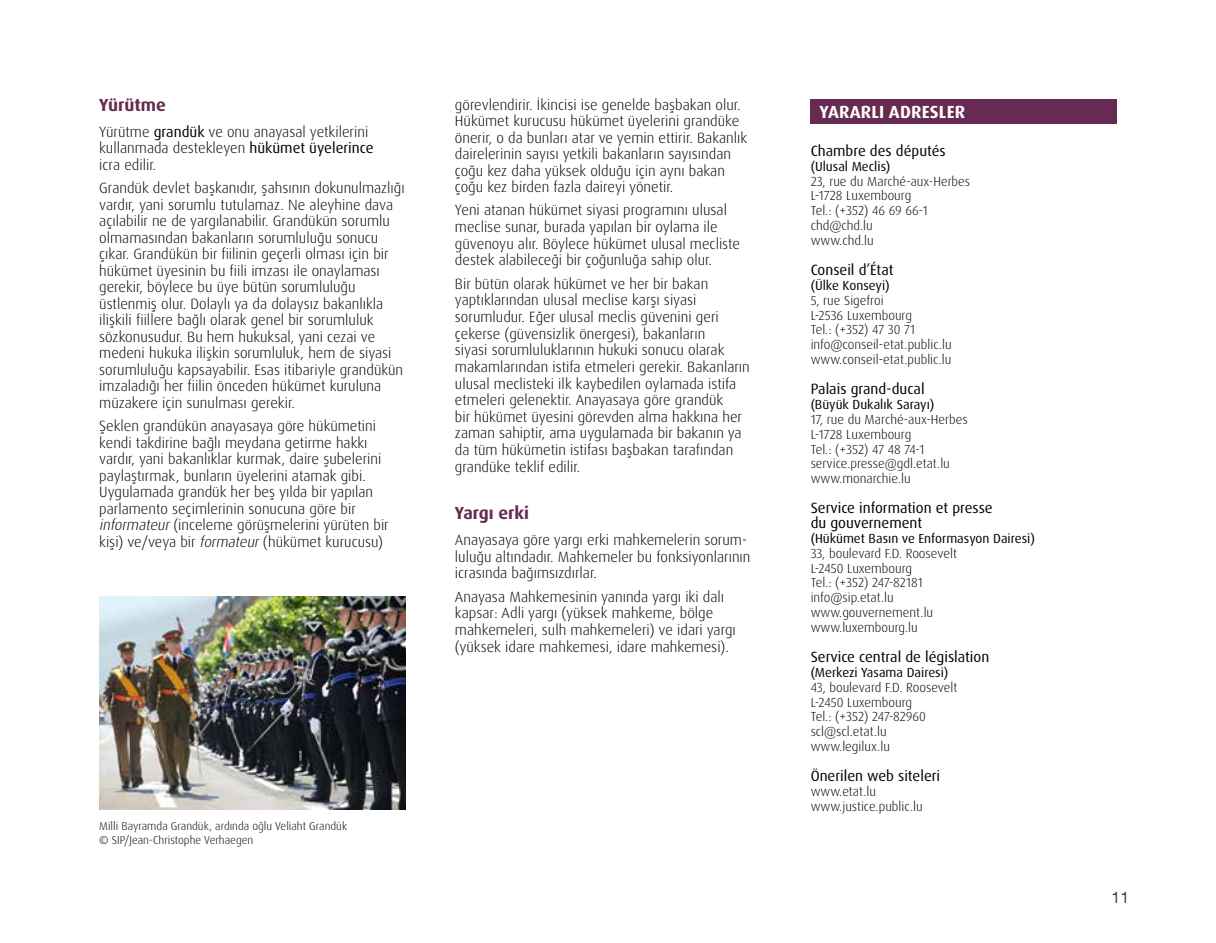
<style>
.page{position:relative;width:1216px;height:943px;background:#fff}
.page>*{position:absolute;margin:0;border:0;box-sizing:border-box;transform-origin:0 0}
.Titre_bold_Couleur{font:700 17.5px "Dax Pro";color:#672a52}
.t1{font:700 17.5px "Dax Pro";letter-spacing:.01em;color:#fff}
.t2{font:15.75px "Helvetica Neue";color:#672a52}
.txt_courant{font:300 14.88px/16.4px "Dax Pro";color:#000}
.Adresse_titre{font:14.88px/14.9px "Dax Pro";color:#000}
.Adresse_txt{font:300 13.12px "Dax Pro";color:#000}
.Adresse_txt-2{font:13.12px "Dax Pro";color:#000}
.txt_courant-2{font:300 11.38px "Dax Pro";color:#000}
.s1{font-weight:400}
.s2{font-style:italic}
</style>
<div class="page">
<div style="left:810px;top:99px;width:306px;height:25px;background:#672a52"></div>
<img style="left:99px;top:596px;width:306px;height:213px">
<p class="Titre_bold_Couleur" style="left:99px;top:94px;width:68px">Yürütme</p>
<p class="txt_courant" style="left:99px;top:123px;width:276px">Yürütme <span class="s1">grandük</span> ve onu anayasal yetkilerini kullanmada destekleyen <span class="s1">hükümet üyelerince </span>icra edilir.</p>
<p class="txt_courant" style="left:99px;top:180px;width:307px">Grandük devlet başkanıdır, şahsının dokunulmazlığı vardır, yani sorumlu tutulamaz. Ne aleyhine dava açılabilir ne de yargılanabilir. Grandükün sorumlu olmamasından bakanların sorumluluğu sonucu çıkar. Grandükün bir fiilinin geçerli olması için bir hükümet üyesinin bu fiili imzası ile onaylaması gerekir, böylece bu üye bütün sorumluluğu üstlenmiş olur. Dolaylı ya da dolaysız bakanlıkla ilişkili fiillere bağlı olarak genel bir sorumluluk sözkonusudur. Bu hem hukuksal, yani cezai ve medeni hukuka ilişkin sorumluluk, hem de siyasi sorumluluğu kapsayabilir. Esas itibariyle grandükün imzaladığı her fiilin önceden hükümet kuruluna müzakere için sunulması gerekir.</p>
<p class="txt_courant" style="left:99px;top:418px;width:291px">Şeklen grandükün anayasaya göre hükümetini kendi takdirine bağlı meydana getirme hakkı vardır, yani bakanlıklar kurmak, daire şubelerini paylaştırmak, bunların üyelerini atamak gibi.<br>Uygulamada grandük her beş yılda bir yapılan parlamento seçimlerinin sonucuna göre bir <span class="s2">informateur</span>(inceleme görüşmelerini yürüten bir kişi) ve/veya bir <span class="s2">formateur</span>(hükümet kurucusu)</p>
<p class="txt_courant" style="left:455px;top:96px;width:294px">görevlendirir. İkincisi ise genelde başbakan olur.<br>Hükümet kurucusu hükümet üyelerini grandüke önerir, o da bunları atar ve yemin ettirir. Bakanlık dairelerinin sayısı yetkili bakanların sayısından çoğu kez daha yüksek olduğu için aynı bakan çoğu kez birden fazla daireyi yönetir.</p>
<p class="txt_courant" style="left:455px;top:202px;width:287px">Yeni atanan hükümet siyasi programını ulusal meclise sunar, burada yapılan bir oylama ile güvenoyu alır. Böylece hükümet ulusal mecliste destek alabileceği bir çoğunluğa sahip olur.</p>
<p class="txt_courant" style="left:455px;top:275px;width:296px">Bir bütün olarak hükümet ve her bir bakan yaptıklarından ulusal meclise karşı siyasi sorumludur. Eğer ulusal meclis güvenini geri çekerse (güvensizlik önergesi), bakanların<br>siyasi sorumluluklarının hukuki sonucu olarak makamlarından istifa etmeleri gerekir. Bakanların ulusal meclisteki ilk kaybedilen oylamada istifa etmeleri gelenektir. Anayasaya göre grandük<br>bir hükümet üyesini görevden alma hakkına her zaman sahiptir, ama uygulamada bir bakanın ya da tüm hükümetin istifası başbakan tarafından grandüke teklif edilir.</p>
<p class="Titre_bold_Couleur" style="left:455px;top:502px;width:76px">Yargı erki</p>
<p class="txt_courant" style="left:455px;top:531px;width:297px">Anayasaya göre yargı erki mahkemelerin sorum&shy;luluğu altındadır. Mahkemeler bu fonksiyonlarının icrasında bağımsızdırlar.</p>
<p class="txt_courant" style="left:455px;top:588px;width:282px">Anayasa Mahkemesinin yanında yargı iki dalı kapsar: Adli yargı (yüksek mahkeme, bölge mahkemeleri, sulh mahkemeleri) ve idari yargı (yüksek idare mahkemesi, idare mahkemesi).</p>
<p class="txt_courant-2" style="left:99px;top:818px;width:249px">Milli Bayramda Grandük, ardında oğlu Veliaht Grandük</p>
<p class="txt_courant-2" style="left:99px;top:832px;width:155px">© SIP/Jean-Christophe Verhaegen</p>
<p class="t1" style="left:819px;top:100px;width:147px">YARARLI ADRESLER</p>
<p class="Adresse_titre" style="left:810px;top:143px;width:137px">Chambre des députés</p>
<p class="Adresse_txt-2" style="left:810px;top:158px;width:81px">(Ulusal Meclis)</p>
<p class="Adresse_txt" style="left:810px;top:173px;width:161px">23, rue du Marché-aux-Herbes</p>
<p class="Adresse_txt" style="left:810px;top:187px;width:102px">L-1728 Luxembourg</p>
<p class="Adresse_txt" style="left:810px;top:202px;width:118px">Tel.: (+352) 46 69 66-1</p>
<p class="Adresse_txt" style="left:810px;top:217px;width:63px">chd@chd.lu</p>
<p class="Adresse_txt" style="left:810px;top:232px;width:64px">www.chd.lu</p>
<p class="Adresse_titre" style="left:810px;top:262px;width:84px">Conseil d’État</p>
<p class="Adresse_txt-2" style="left:810px;top:277px;width:81px">(Ülke Konseyi)</p>
<p class="Adresse_txt" style="left:810px;top:292px;width:74px">5, rue Sigefroi</p>
<p class="Adresse_txt" style="left:810px;top:306px;width:103px">L-2536 Luxembourg</p>
<p class="Adresse_txt" style="left:810px;top:321px;width:106px">Tel.: (+352) 47 30 71</p>
<p class="Adresse_txt" style="left:810px;top:336px;width:142px">info@conseil-etat.public.lu</p>
<p class="Adresse_txt" style="left:810px;top:351px;width:142px">www.conseil-etat.public.lu</p>
<p class="Adresse_titre" style="left:810px;top:381px;width:115px">Palais grand-ducal</p>
<p class="Adresse_txt-2" style="left:810px;top:396px;width:125px">(Büyük Dukalık Sarayı)</p>
<p class="Adresse_txt" style="left:810px;top:411px;width:159px">17, rue du Marché-aux-Herbes</p>
<p class="Adresse_txt" style="left:810px;top:425px;width:102px">L-1728 Luxembourg</p>
<p class="Adresse_txt" style="left:810px;top:440px;width:115px">Tel.: (+352) 47 48 74-1</p>
<p class="Adresse_txt" style="left:810px;top:455px;width:141px">service.presse@gdl.etat.lu</p>
<p class="Adresse_txt" style="left:810px;top:470px;width:101px">www.monarchie.lu</p>
<p class="Adresse_titre" style="left:810px;top:500px;width:183px">Service information et presse du gouvernement</p>
<p class="Adresse_txt-2" style="left:810px;top:530px;width:226px">(Hükümet Basın ve Enformasyon Dairesi)</p>
<p class="Adresse_txt" style="left:810px;top:544px;width:148px">33, boulevard F.D. Roosevelt</p>
<p class="Adresse_txt" style="left:810px;top:559px;width:103px">L-2450 Luxembourg</p>
<p class="Adresse_txt" style="left:810px;top:574px;width:114px">Tel.: (+352) 247-82181</p>
<p class="Adresse_txt" style="left:810px;top:589px;width:85px">info@sip.etat.lu</p>
<p class="Adresse_txt" style="left:810px;top:604px;width:124px">www.gouvernement.lu</p>
<p class="Adresse_txt" style="left:810px;top:619px;width:109px">www.luxembourg.lu</p>
<p class="Adresse_titre" style="left:810px;top:649px;width:180px">Service central de législation</p>
<p class="Adresse_txt-2" style="left:810px;top:663px;width:139px">(Merkezi Yasama Dairesi)</p>
<p class="Adresse_txt" style="left:810px;top:678px;width:148px">43, boulevard F.D. Roosevelt</p>
<p class="Adresse_txt" style="left:810px;top:693px;width:103px">L-2450 Luxembourg</p>
<p class="Adresse_txt" style="left:810px;top:708px;width:117px">Tel.: (+352) 247-82960</p>
<p class="Adresse_txt" style="left:810px;top:723px;width:77px">scl@scl.etat.lu</p>
<p class="Adresse_txt" style="left:810px;top:738px;width:81px">www.legilux.lu</p>
<p class="Adresse_titre" style="left:810px;top:768px;width:131px">Önerilen web siteleri</p>
<p class="Adresse_txt" style="left:810px;top:782px;width:67px">www.etat.lu</p>
<p class="Adresse_txt" style="left:810px;top:797px;width:113px">www.justice.public.lu</p>
<p class="t2" style="left:1111px;top:888px;width:19px">11</p>
</div>
